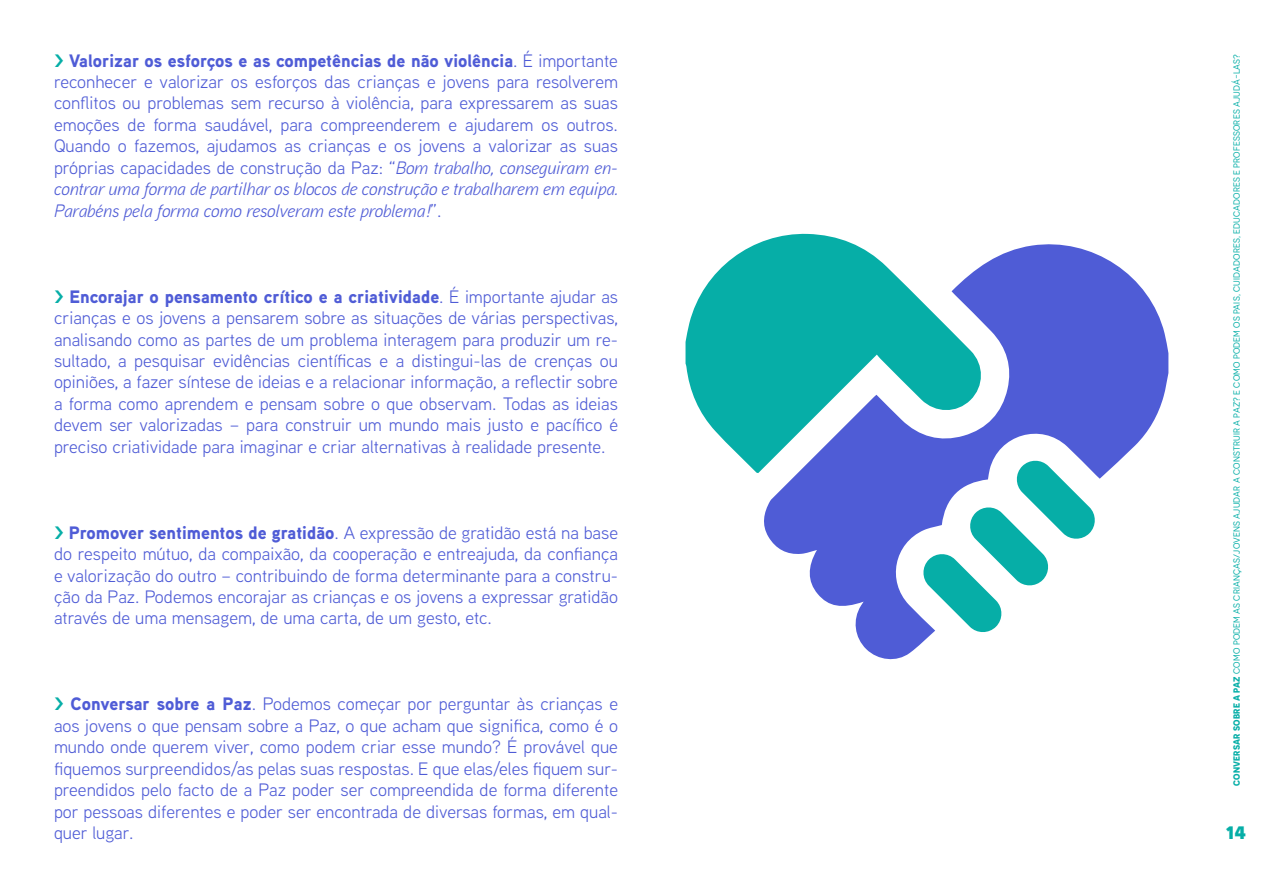
<style>
.page{position:relative;width:1263px;height:893px;background:#fff}
.page>*{position:absolute;margin:0;border:0;box-sizing:border-box;transform-origin:0 0}
.t1{font:700 22.5px "Novecentosans";color:#06aea7}
.t2{font:18px/21.5px "Aaux Next";color:#4f5cd6;text-align:justify}
.t3{font:9px "Novecentosans";letter-spacing:.02em;color:#06aea7}
.s1{font-weight:900;color:#06aea7}
.s2{font-weight:900}
.s3{font-style:italic}
.s4{font-weight:700}
</style>
<div class="page">
<svg style="left:764px;top:244px;width:404px;height:416px;fill:#4f5cd6"></svg>
<svg style="left:685px;top:233px;width:299px;height:240px;fill:#06aea7"></svg>
<svg style="left:922px;top:459px;width:174px;height:175px"></svg>
<p class="t2" style="left:54px;top:49px;width:565px"><span class="s1">&gt;</span> <span class="s2">Valorizar os esforços e as competências de não violência</span>. É importante reconhecer e valorizar os esforços das crianças e jovens para resolverem conflitos ou problemas sem recurso à violência, para expressarem as suas emoções de forma saudável, para compreenderem e ajudarem os outros.<br>Quando o fazemos, ajudamos as crianças e os jovens a valorizar as suas próprias capacidades de construção da Paz: “<span class="s3">Bom trabalho, conseguiram en&shy;contrar uma forma de partilhar os blocos de construção e trabalharem em equipa.<br>Parabéns pela forma como resolveram este problema!</span>”.</p>
<p class="t2" style="left:54px;top:285px;width:565px"><span class="s1">&gt;</span> <span class="s2">Encorajar o pensamento crítico e a criatividade</span>. É importante ajudar as crianças e os jovens a pensarem sobre as situações de várias perspectivas, analisando como as partes de um problema interagem para produzir um re&shy;sultado, a pesquisar evidências científicas e a distingui-las de crenças ou opiniões, a fazer síntese de ideias e a relacionar informação, a reflectir sobre a forma como aprendem e pensam sobre o que observam. Todas as ideias devem ser valorizadas – para construir um mundo mais justo e pacífico é preciso criatividade para imaginar e criar alternativas à realidade presente.</p>
<p class="t2" style="left:54px;top:521px;width:565px"><span class="s1">&gt;</span> <span class="s2">Promover sentimentos de gratidão</span>. A expressão de gratidão está na base do respeito mútuo, da compaixão, da cooperação e entreajuda, da confiança e valorização do outro – contribuindo de forma determinante para a constru&shy;ção da Paz. Podemos encorajar as crianças e os jovens a expressar gratidão através de uma mensagem, de uma carta, de um gesto, etc.</p>
<p class="t2" style="left:54px;top:693px;width:565px"><span class="s1">&gt;</span> <span class="s2">Conversar sobre a Paz</span>. Podemos começar por perguntar às crianças e aos jovens o que pensam sobre a Paz, o que acham que significa, como é o mundo onde querem viver, como podem criar esse mundo? É provável que fiquemos surpreendidos/as pelas suas respostas. E que elas/eles fiquem sur&shy;preendidos pelo facto de a Paz poder ser compreendida de forma diferente por pessoas diferentes e poder ser encontrada de diversas formas, em qual&shy;quer lugar.</p>
<p class="t3" style="left:1231px;top:786px;width:734px;rotate:-90deg"><span class="s4">CONVERSAR SOBRE A PAZ</span> COMO PODEM AS CRIANÇAS/JOVENS AJUDAR A CONSTRUIR A PAZ? E COMO PODEM OS PAIS, CUIDADORES, EDUCADORES E PROFESSORES AJUDÁ-LAS?</p>
<p class="t1" style="left:1226px;top:817px;width:22px">14</p>
</div>
